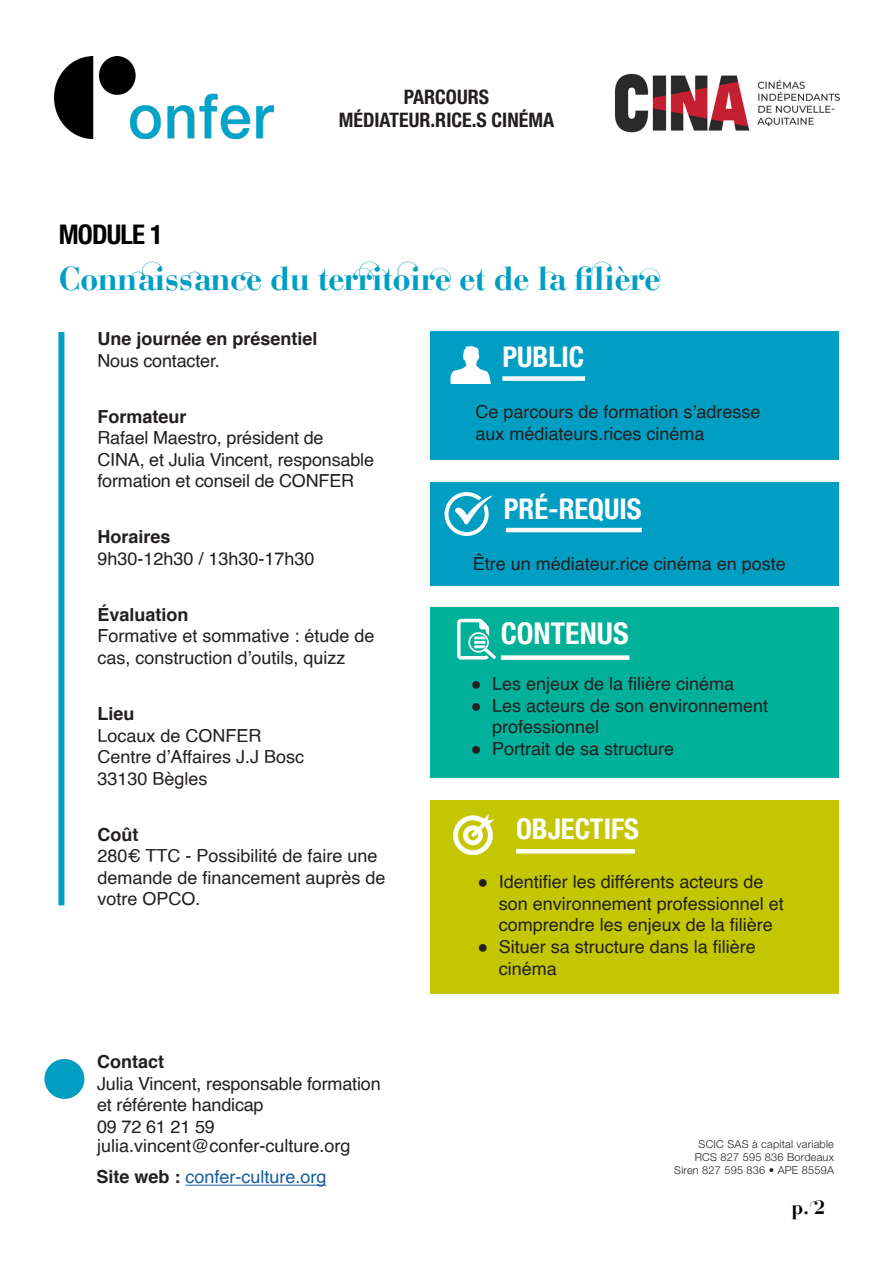
<style>
.page{position:relative;width:893px;height:1263px;background:#fff}
.page>*{position:absolute;margin:0;border:0;box-sizing:border-box;transform-origin:0 0}
.t1{font:700 33px "CO";letter-spacing:-.02em;color:#009ec3}
.List_Paragraph{font:700 condensed 30px "Helvetica Neue LT";color:#fff}
.List_Paragraph-2{font:700 condensed 28.5px "Helvetica Neue LT";color:#fff}
.t2{font:700 condensed 27px "Helvetica Neue LT";letter-spacing:-.03em;color:#000}
.t3{font:700 condensed 19.95px/23.9px "Helvetica Neue LT";color:#231f20;text-align:center}
.t4{font:700 19.5px "CO";color:#000}
.Titre_2_sans_numéros{font:18px/21.6px "Helvetica";color:#231f20}
.t5{font:700 18px "Helvetica";color:#231f20}
.t6{font:300 10.95px/13px "Helvetica Neue LT";letter-spacing:.02em;color:#231f20;text-align:right}
.s1{font-weight:700}
.s2{color:#175d9e}
</style>
<div class="page">
<img style="left:54px;top:56px;width:220px;height:82px">
<div style="left:44px;top:1059px;width:40px;height:40px;background:#009ec3;border-radius:50%"></div>
<hr style="left:185px;top:1185px;width:141px;height:1px;background:#175d9e">
<img style="left:615px;top:73px;width:225px;height:60px">
<div style="left:431px;top:608px;width:408px;height:170px;background:#00b098"></div>
<div style="left:501px;top:655px;width:128px;height:5px;background:#fff"></div>
<svg style="left:457px;top:618px;width:39px;height:42px"></svg>
<div style="left:58px;top:332px;width:6px;height:573px;background:#009ec3"></div>
<div style="left:430px;top:332px;width:409px;height:128px;background:#009ec3"></div>
<svg style="left:450px;top:346px;width:41px;height:38px"></svg>
<div style="left:502px;top:376px;width:83px;height:5px;background:#fff"></div>
<div style="left:430px;top:482px;width:409px;height:104px;background:#009ec3"></div>
<hr style="left:506px;top:528px;width:136px;height:4px;background:#fff">
<svg style="left:444px;top:492px;width:48px;height:44px"></svg>
<div style="left:430px;top:800px;width:409px;height:193px;background:#c3c600"></div>
<hr style="left:516px;top:849px;width:119px;height:4px;background:#fff">
<img style="left:453px;top:815px;width:40px;height:40px">
<p class="t2" style="left:59px;top:218px;width:106px">MODULE 1</p>
<p class="t3" style="left:339px;top:84px;width:217px">PARCOURS<br>MÉDIATEUR.RICE.S CINÉMA</p>
<p class="t1" style="left:59px;top:259px;width:603px">Connaissance du territoire et de la filière</p>
<p class="t5" style="left:97px;top:324px;width:222px">Une journée en présentiel</p>
<p class="Titre_2_sans_numéros" style="left:97px;top:350px;width:124px">Nous contacter.</p>
<p class="t5" style="left:97px;top:402px;width:91px">Formateur</p>
<p class="Titre_2_sans_numéros" style="left:97px;top:428px;width:278px">Rafael Maestro, président de<br>CINA, et Julia Vincent, responsable formation et conseil de CONFER</p>
<p class="t5" style="left:97px;top:522px;width:75px">Horaires</p>
<p class="Titre_2_sans_numéros" style="left:97px;top:548px;width:219px">9h30-12h30 / 13h30-17h30</p>
<p class="t5" style="left:97px;top:600px;width:93px">Évaluation</p>
<p class="Titre_2_sans_numéros" style="left:97px;top:626px;width:279px">Formative et sommative : étude de</p>
<p class="Titre_2_sans_numéros" style="left:97px;top:647px;width:250px">cas, construction d’outils, quizz</p>
<p class="t5" style="left:97px;top:699px;width:39px">Lieu</p>
<p class="Titre_2_sans_numéros" style="left:97px;top:725px;width:166px">Locaux de CONFER</p>
<p class="Titre_2_sans_numéros" style="left:97px;top:746px;width:208px">Centre d’Affaires J.J Bosc</p>
<p class="Titre_2_sans_numéros" style="left:97px;top:768px;width:112px">33130 Bègles</p>
<p class="t5" style="left:97px;top:820px;width:42px">Coût</p>
<p class="Titre_2_sans_numéros" style="left:97px;top:845px;width:290px">280€ TTC - Possibilité de faire une demande de financement auprès de votre OPCO.</p>
<p class="t5" style="left:97px;top:1047px;width:68px">Contact</p>
<p class="Titre_2_sans_numéros" style="left:97px;top:1073px;width:285px">Julia Vincent, responsable formation et référente handicap<br>09 72 61 21 59</p>
<p class="Titre_2_sans_numéros" style="left:96px;top:1131px;width:256px;line-height:30.5px">julia.vincent@confer-culture.org<br><span class="s1">Site web :</span> <span class="s2">confer-culture.org</span></p>
<p class="List_Paragraph-2" style="left:502px;top:340px;width:83px">PUBLIC</p>
<p class="Titre_2_sans_numéros" style="left:475px;top:401px;width:287px;line-height:22.5px">Ce parcours de formation s’adresse aux médiateurs.rices cinéma</p>
<p class="List_Paragraph-2" style="left:504px;top:491px;width:139px">PRÉ-REQUIS</p>
<p class="Titre_2_sans_numéros" style="left:473px;top:554px;width:315px">Être un médiateur.rice cinéma en poste</p>
<p class="List_Paragraph" style="left:501px;top:615px;width:129px">CONTENUS</p>
<p class="Titre_2_sans_numéros" style="left:471px;top:673px;width:265px">● Les enjeux de la filière cinéma</p>
<p class="Titre_2_sans_numéros" style="left:492px;top:695px;width:278px;text-indent:-21px">● Les acteurs de son environnement professionnel</p>
<p class="Titre_2_sans_numéros" style="left:471px;top:738px;width:205px">● Portrait de sa structure</p>
<p class="List_Paragraph-2" style="left:516px;top:812px;width:124px">OBJECTIFS</p>
<p class="Titre_2_sans_numéros" style="left:499px;top:871px;width:287px;text-indent:-21px">● Identifier les différents acteurs de son environnement professionnel et comprendre les enjeux de la filière</p>
<p class="Titre_2_sans_numéros" style="left:499px;top:936px;width:259px;text-indent:-21px">● Situer sa structure dans la filière cinéma</p>
<p class="t6" style="left:674px;top:1137px;width:161px">SCIC SAS à capital variable<br>RCS 827 595 836 Bordeaux<br>Siren 827 595 836 • APE 8559A</p>
<p class="t4" style="left:791px;top:1196px;width:35px">p. 2</p>
</div>
